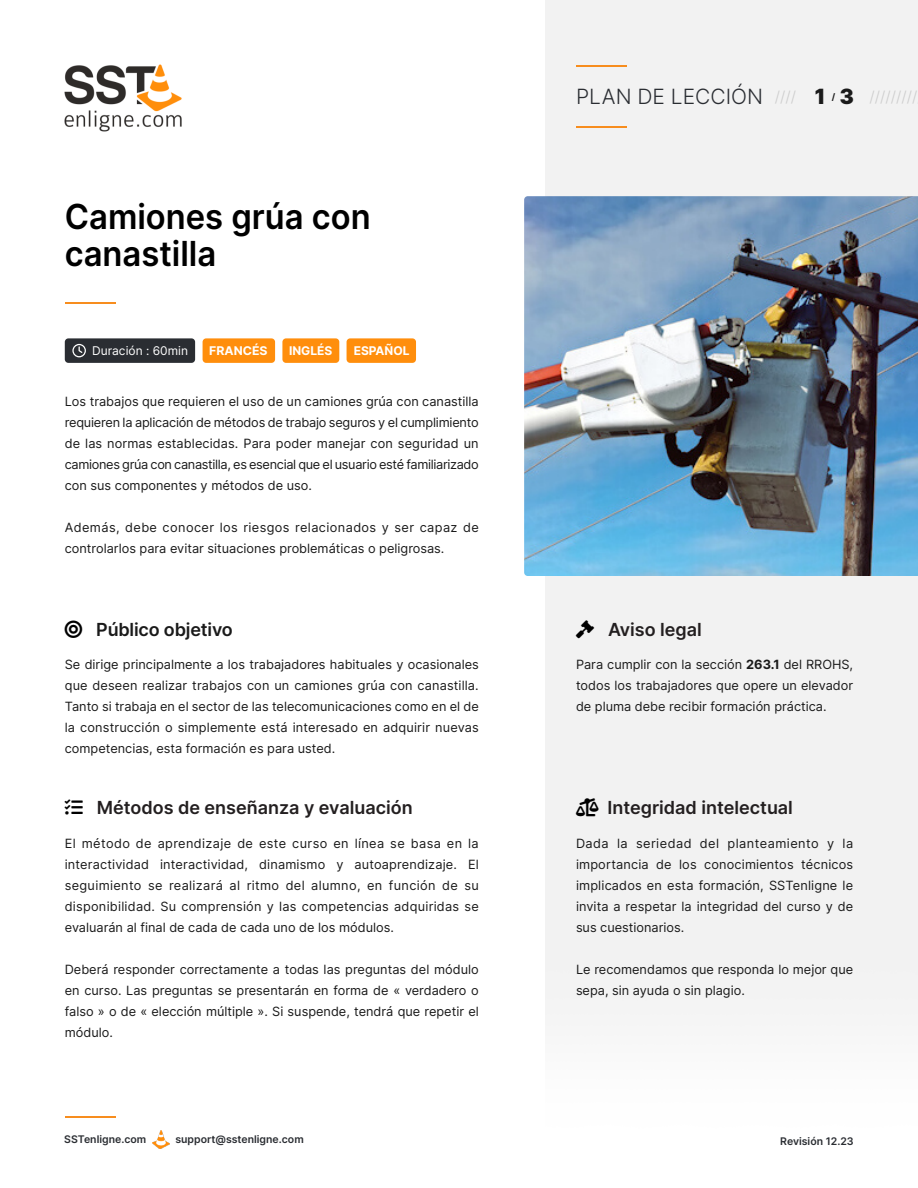
<style>
.page{position:relative;width:918px;height:1188px;background:#fff}
.page>*{position:absolute;margin:0;border:0;box-sizing:border-box;transform-origin:0 0}
.t1{font:600 34.5px/37.5px "Inter";color:#000;scale:.95 1}
.t2{font:300 21px "Inter";color:#2a2d32}
.t3{font:600 18px "Inter";color:#231f20}
.t4{font:600 18px "Inter";letter-spacing:-.01em;color:#1a1a1a}
.t5{font:300 15px "Inter";color:#ccc}
.t6{font:12.75px/21px "Inter";color:#1a1a1a;text-align:justify}
.t7{font:700 12px "Inter";color:#fff}
.t8{font:12px "Inter";color:#fff}
.t9{font:600 10.5px "Inter";color:#2a2d32}
.t10{font:700 9px "Inter";color:#1a1a1a}
.s1{font-weight:900;font-size:21px;color:#1a1a1a}
.s2{color:#000}
.s3{font-weight:700}
</style>
<div class="page">
<div style="left:545px;top:0;width:373px;height:1016px;background:#f2f2f2"></div>
<img style="left:64px;top:64px;width:118px;height:68px">
<hr style="left:576px;top:65px;width:50px;height:1px;background:#f78d1e">
<hr style="left:576px;top:126px;width:50px;height:1px;background:#f78d1e">
<img style="left:152px;top:1131px;width:18px;height:17px">
<img style="left:524px;top:196px;width:394px;height:380px">
<div style="left:347px;top:338px;width:69px;height:25px;background:#ff8e0c;border-radius:4px"></div>
<div style="left:203px;top:338px;width:72px;height:25px;background:#ff8e0c;border-radius:4px"></div>
<div style="left:282px;top:338px;width:57px;height:25px;background:#ff8e0c;border-radius:4px"></div>
<div style="left:65px;top:338px;width:130px;height:25px;background:#2a2d32;border-radius:4px"></div>
<svg style="left:72px;top:344px;width:14px;height:13px"></svg>
<hr style="left:65px;top:1116px;width:50px;height:1px;background:#f78d1e">
<hr style="left:65px;top:302px;width:50px;height:2px;background:#f78d1e">
<svg style="left:576px;top:620px;width:18px;height:18px"></svg>
<svg style="left:576px;top:798px;width:23px;height:18px"></svg>
<h2 class="t2" style="left:576px;top:84px;width:189px">PLAN DE LECCIÓN</h2>
<p class="t5" style="left:775px;top:88px;width:52px">//// <span class="s1">1</span></p>
<p class="t10" style="left:832px;top:91px;width:5px">/</p>
<p class="t5" style="left:840px;top:88px;width:79px"><span class="s1">3</span> /////////</p>
<h1 class="t1" style="left:65px;top:197px;width:323px">Camiones grúa con canastilla</h1>
<p class="t8" style="left:92px;top:344px;width:97px">Duración : 60min</p>
<p class="t7" style="left:209px;top:343px;width:60px">FRANCÉS</p>
<p class="t7" style="left:289px;top:343px;width:45px">INGLÉS</p>
<p class="t7" style="left:354px;top:343px;width:57px">ESPAÑOL</p>
<p class="t6" style="left:65px;top:391px;width:416px">Los trabajos que requieren el uso de un camiones grúa con canastilla requieren la aplicación de métodos de trabajo seguros y el cumplimiento de las normas establecidas. Para poder manejar con seguridad un camiones grúa con canastilla, es esencial que el usuario esté familiarizado con sus componentes y métodos de uso.</p>
<p class="t6" style="left:65px;top:517px;width:415px">Además, debe conocer los riesgos relacionados y ser capaz de controlarlos para evitar situaciones problemáticas o peligrosas.</p>
<h3 class="t4" style="left:65px;top:618px;width:170px"><span class="s2">◎</span> Público objetivo</h3>
<h3 class="t3" style="left:608px;top:618px;width:95px">Aviso legal</h3>
<p class="t6" style="left:65px;top:654px;width:416px">Se dirige principalmente a los trabajadores habituales y ocasionales que deseen realizar trabajos con un camiones grúa con canastilla.<br>Tanto si trabaja en el sector de las telecomunicaciones como en el de la construcción o simplemente está interesado en adquirir nuevas competencias, esta formación es para usted.</p>
<p class="t6" style="left:576px;top:654px;width:279px">Para cumplir con la sección <span class="s3">263.1</span> del RROHS, todos los trabajadores que opere un elevador de pluma debe recibir formación práctica.</p>
<h3 class="t3" style="left:97px;top:796px;width:317px">Métodos de enseñanza y evaluación</h3>
<h3 class="t3" style="left:607px;top:796px;width:187px">Integridad intelectual</h3>
<p class="t6" style="left:65px;top:833px;width:416px">El método de aprendizaje de este curso en línea se basa en la interactividad interactividad, dinamismo y autoaprendizaje. El seguimiento se realizará al ritmo del alumno, en función de su disponibilidad. Su comprensión y las competencias adquiridas se evaluarán al final de cada de cada uno de los módulos.</p>
<p class="t6" style="left:65px;top:959px;width:416px">Deberá responder correctamente a todas las preguntas del módulo en curso. Las preguntas se presentarán en forma de « verdadero o falso » o de « elección múltiple ». Si suspende, tendrá que repetir el módulo.</p>
<p class="t6" style="left:576px;top:833px;width:279px">Dada la seriedad del planteamiento y la importancia de los conocimientos técnicos implicados en esta formación, SSTenligne le invita a respetar la integridad del curso y de sus cuestionarios.</p>
<p class="t6" style="left:576px;top:959px;width:279px">Le recomendamos que responda lo mejor que sepa, sin ayuda o sin plagio.</p>
<p class="t9" style="left:64px;top:1132px;width:83px">SSTenligne.com</p>
<p class="t9" style="left:175px;top:1132px;width:130px">support@sstenligne.com</p>
<p class="t9" style="left:780px;top:1135px;width:75px">Revisión 12.23</p>
</div>
